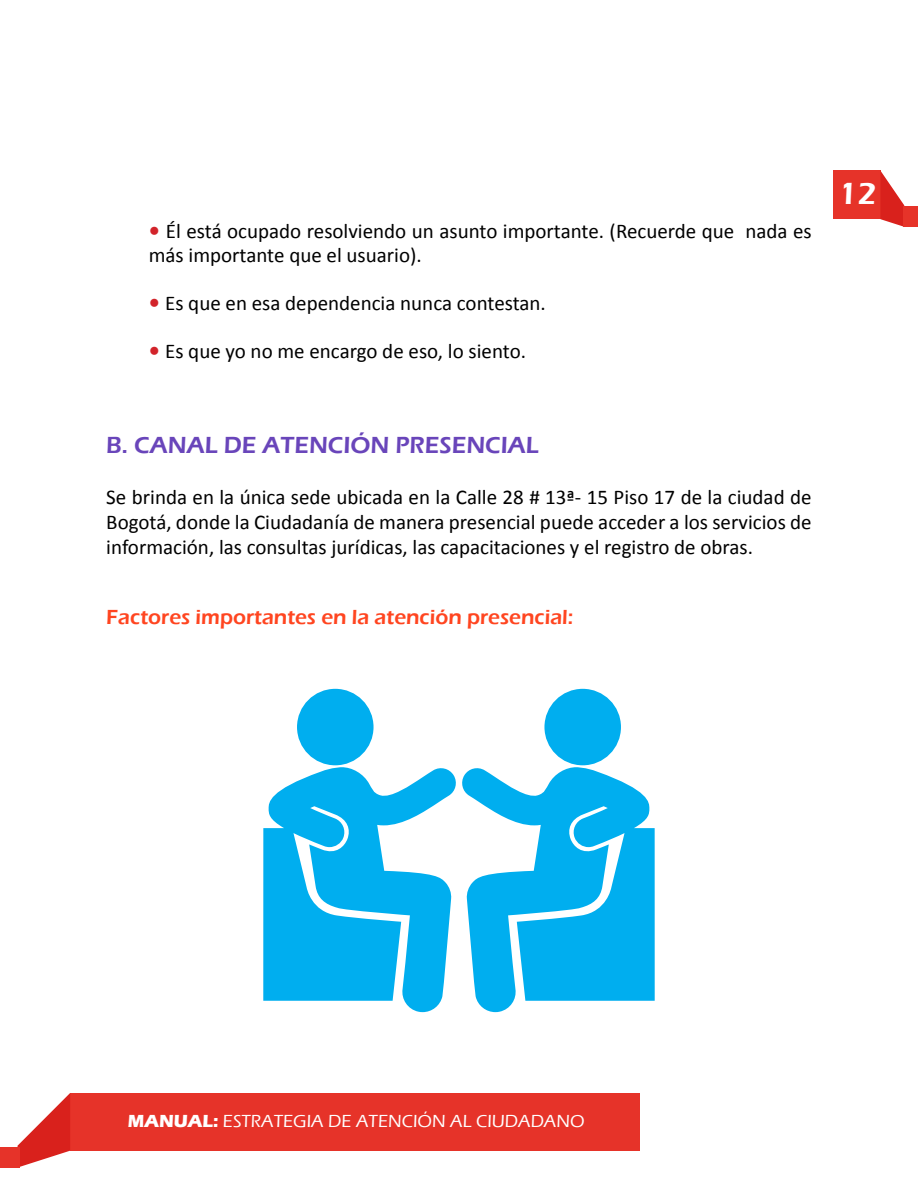
<style>
.page{position:relative;width:918px;height:1188px;background:#fff}
.page>*{position:absolute;margin:0;border:0;box-sizing:border-box;transform-origin:0 0}
.t1{font:600 31.5px "Eras ITC";color:#fff}
.t2{font:600 24px "Eras ITC";color:#6945ba}
.t3{font:21px/25.2px "Calibri";color:#000}
.t4{font:600 21px "Eras ITC";color:#ff4520}
.t5{font:500 18px "Eras ITC";color:#fff}
.s1{font-weight:700;font-size:22.5px;color:#d2232a}
.s2{font-weight:700}
</style>
<div class="page">
<div style="left:833px;top:171px;width:47px;height:48px;background:#e63329"></div>
<svg style="left:880px;top:171px;width:24px;height:56px"></svg>
<div style="left:903px;top:206px;width:15px;height:21px;background:#e63329"></div>
<div style="left:70px;top:1093px;width:570px;height:58px;background:#e63329"></div>
<svg style="left:18px;top:1093px;width:52px;height:74px"></svg>
<div style="left:0;top:1147px;width:20px;height:21px;background:#e63329"></div>
<svg style="left:263px;top:767px;width:193px;height:245px;fill:#00aeef"></svg>
<div style="left:297px;top:689px;width:77px;height:76px;background:#00aeef;border-radius:50%"></div>
<svg style="left:462px;top:767px;width:193px;height:245px;fill:#00aeef"></svg>
<div style="left:544px;top:689px;width:77px;height:76px;background:#00aeef;border-radius:50%"></div>
<p class="t3" style="left:149px;top:219px;width:664px;line-height:24px"><span class="s1">•</span> Él está ocupado resolviendo un asunto importante. (Recuerde que nada es más importante que el usuario).</p>
<p class="t3" style="left:149px;top:290px;width:399px"><span class="s1">•</span> Es que en esa dependencia nunca contestan.</p>
<p class="t3" style="left:149px;top:338px;width:379px"><span class="s1">•</span> Es que yo no me encargo de eso, lo siento.</p>
<p class="t2" style="left:106px;top:432px;width:434px">B. CANAL DE ATENCIÓN PRESENCIAL</p>
<p class="t3" style="left:106px;top:484px;width:707px;text-align:justify">Se brinda en la única sede ubicada en la Calle 28 # 13ª- 15 Piso 17 de la ciudad de Bogotá, donde la Ciudadanía de manera presencial puede acceder a los servicios de información, las consultas jurídicas, las capacitaciones y el registro de obras.</p>
<p class="t4" style="left:106px;top:606px;width:468px">Factores importantes en la atención presencial:</p>
<h1 class="t1" style="left:838px;top:176px;width:40px">12</h1>
<p class="t5" style="left:128px;top:1111px;width:458px"><span class="s2">MANUAL:</span> ESTRATEGIA DE ATENCIÓN AL CIUDADANO</p>
</div>
